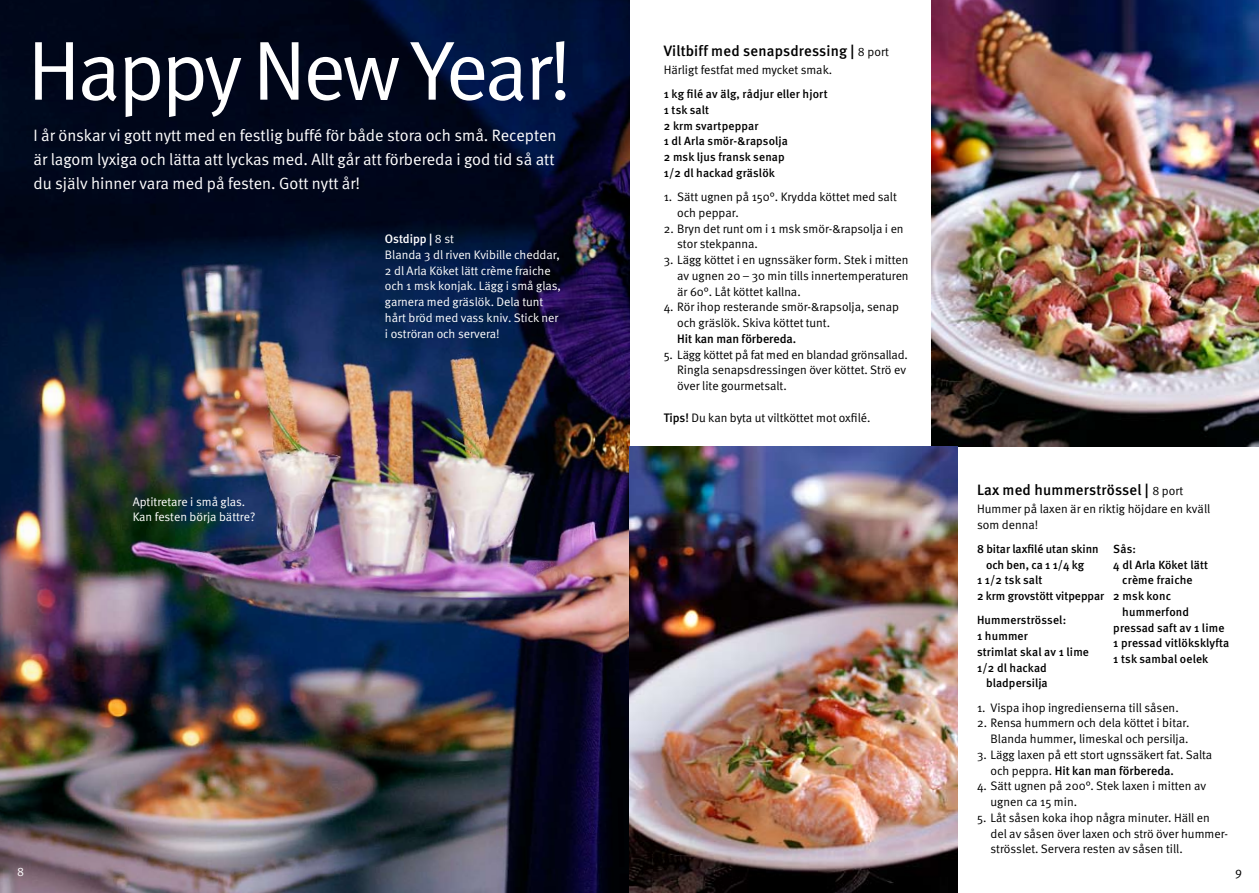
<style>
.page{position:relative;width:1259px;height:893px;background:#fff}
.page>*{position:absolute;margin:0;border:0;box-sizing:border-box;transform-origin:0 0}
.t1{font:83.7px "Meta Normal";letter-spacing:-.035em;color:#fff}
.t2{font:16.5px/24px "Meta Normal";color:#fff}
.t3{font:500 15px "Meta";letter-spacing:.015em;color:#000}
.t4{font:12.3px/15.8px "Meta Normal";color:#000}
.t5{font:12.3px/15.8px "Meta Normal";color:#fff}
.t6{font:500 12.3px "Meta";color:#000}
.t7{font:500 12.3px "Meta";letter-spacing:-.005em;color:#fff}
.t8{font:500 11.85px/15.8px "Meta";letter-spacing:.015em;color:#000}
.t9{font:500 11.85px "Meta";letter-spacing:-.005em;color:#000}
.s1{font-family:"Meta Normal";font-weight:400}
.s2{font-family:"Meta Normal";font-weight:400;font-size:12.3px}
.s3{font-family:"Meta";font-weight:500}
</style>
<div class="page">
<img style="left:0;top:0;width:629px;height:893px">
<img style="left:931px;top:0;width:328px;height:446px">
<img style="left:629px;top:446px;width:328px;height:447px">
<h1 class="t1" style="left:28px;top:22px;width:546px">Happy New Year!</h1>
<h2 class="t2" style="left:34px;top:123px;width:524px">I år önskar vi gott nytt med en festlig buffé för både stora och små. Recepten är lagom lyxiga och lätta att lyckas med. Allt går att förbereda i god tid så att du själv hinner vara med på festen. Gott nytt år!</h2>
<p class="t5" style="left:133px;top:493px;width:124px">Aptitretare i små glas.<br>Kan festen börja bättre?</p>
<p class="t7" style="left:385px;top:232px;width:71px">Ostdipp | <span class="s1">8 st</span></p>
<p class="t5" style="left:385px;top:246px;width:177px">Blanda 3 dl riven Kvibille cheddar,<br>2 dl Arla Köket lätt crème fraiche och 1 msk konjak. Lägg i små glas, garnera med gräslök. Dela tunt hårt bröd med vass kniv. Stick ner i oströran och servera!</p>
<p class="t3" style="left:664px;top:42px;width:227px">Viltbiff med senapsdressing | <span class="s2">8 port</span></p>
<p class="t4" style="left:664px;top:62px;width:170px">Härligt festfat med mycket smak.</p>
<p class="t8" style="left:664px;top:86px;width:165px">1 kg filé av älg, rådjur eller hjort<br>1 tsk salt<br>2 krm svartpeppar<br>1 dl Arla smör-&amp;rapsolja<br>2 msk ljus fransk senap<br>1/2 dl hackad gräslök</p>
<p class="t4" style="left:677px;top:189px;width:221px;text-indent:-14px">1. Sätt ugnen på 150°. Krydda köttet med salt och peppar.</p>
<p class="t4" style="left:677px;top:220px;width:228px;text-indent:-14px">2. Bryn det runt om i 1 msk smör-&amp;rapsolja i en stor stekpanna.</p>
<p class="t4" style="left:677px;top:252px;width:233px;text-align:justify;text-indent:-14px">3. Lägg köttet i en ugnssäker form. Stek i mitten av ugnen 20 – 30 min tills innertemperaturen är 60°. Låt köttet kallna.</p>
<p class="t4" style="left:677px;top:299px;width:223px;text-indent:-14px">4. Rör ihop resterande smör-&amp;rapsolja, senap och gräslök. Skiva köttet tunt.</p>
<p class="t6" style="left:677px;top:331px;width:120px">Hit kan man förbereda.</p>
<p class="t4" style="left:677px;top:346px;width:232px;text-indent:-14px">5. Lägg köttet på fat med en blandad grönsallad.<br>Ringla senapsdressingen över köttet. Strö ev över lite gourmetsalt.</p>
<p class="t4" style="left:664px;top:409px;width:208px"><span class="s3">Tips!</span> Du kan byta ut viltköttet mot oxfilé.</p>
<p class="t3" style="left:977px;top:481px;width:208px">Lax med hummerströssel | <span class="s2">8 port</span></p>
<p class="t4" style="left:977px;top:501px;width:235px">Hummer på laxen är en riktig höjdare en kväll som denna!</p>
<p class="t9" style="left:977px;top:542px;width:123px">8 bitar laxfilé utan skinn</p>
<p class="t8" style="left:986px;top:557px;width:99px">och ben, ca 1 1/4 kg</p>
<p class="t8" style="left:977px;top:573px;width:67px">1 1/2 tsk salt</p>
<p class="t9" style="left:977px;top:589px;width:129px">2 krm grovstött vitpeppar</p>
<p class="t8" style="left:977px;top:613px;width:91px">Hummerströssel:</p>
<p class="t8" style="left:977px;top:628px;width:52px">1 hummer</p>
<p class="t8" style="left:977px;top:644px;width:113px">strimlat skal av 1 lime</p>
<p class="t8" style="left:977px;top:660px;width:71px">1/2 dl hackad</p>
<p class="t8" style="left:986px;top:676px;width:63px">bladpersilja</p>
<p class="t4" style="left:977px;top:699px;width:203px">1. Vispa ihop ingredienserna till såsen.</p>
<p class="t4" style="left:977px;top:715px;width:214px;text-align:right">2. Rensa hummern och dela köttet i bitar.<br>Blanda hummer, limeskal och persilja.</p>
<p class="t4" style="left:977px;top:747px;width:237px">3. Lägg laxen på ett stort ugnssäkert fat. Salta</p>
<p class="t6" style="left:990px;top:763px;width:185px"><span class="s1">och peppra.</span> Hit kan man förbereda.</p>
<p class="t4" style="left:990px;top:778px;width:217px;text-indent:-14px">4. Sätt ugnen på 200°. Stek laxen i mitten av ugnen ca 15 min.</p>
<p class="t4" style="left:990px;top:810px;width:239px;text-indent:-13px">5. Låt såsen koka ihop några minuter. Häll en del av såsen över laxen och strö över hummer&shy;strösslet. Servera resten av såsen till.</p>
<p class="t8" style="left:1113px;top:541px;width:24px">Sås:</p>
<p class="t8" style="left:1113px;top:557px;width:96px">4 dl Arla Köket lätt</p>
<p class="t8" style="left:1122px;top:572px;width:72px">crème fraiche</p>
<p class="t8" style="left:1113px;top:588px;width:59px">2 msk konc</p>
<p class="t8" style="left:1122px;top:604px;width:68px">hummerfond</p>
<p class="t8" style="left:1113px;top:620px;width:113px">pressad saft av 1 lime</p>
<p class="t8" style="left:1113px;top:635px;width:117px">1 pressad vitlöksklyfta</p>
<p class="t8" style="left:1113px;top:651px;width:97px">1 tsk sambal oelek</p>
</div>
